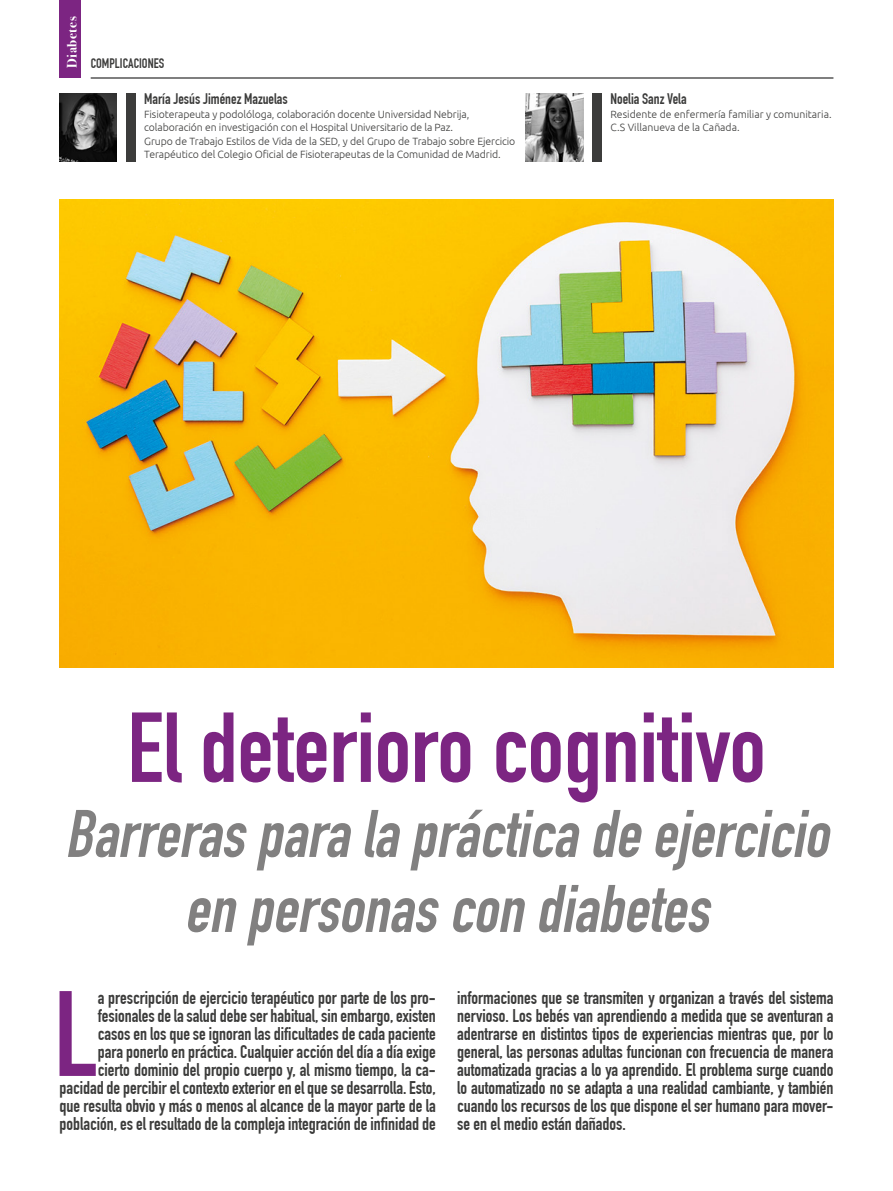
<style>
.page{position:relative;width:893px;height:1191px;background:#fff}
.page>*{position:absolute;margin:0;border:0;box-sizing:border-box;transform-origin:0 0}
.t1{font:119.1px "DIN Engschrift Std";color:#7c2582}
.t2{font:97.5px "DIN Engschrift Std";color:#7c2582}
.t3{font:italic 66px/75px "DIN Engschrift Std";color:#818080;text-align:center}
.t4{font:18px/18px "DIN Engschrift Std";color:#3c3c3b;text-align:right}
.t5{font:15px "DIN Engschrift Std";color:#3c3c3b}
.t6{font:13.5px "DIN Engschrift Std";color:#3c3c3b}
.t7{font:700 13.5px "Bodoni Svty Two ITCTT";letter-spacing:.04em;color:#fff}
.t8{font:300 10.5px/13.5px "Ubuntu";letter-spacing:-.01em;color:#3c3c3b}
</style>
<div class="page">
<img style="left:60px;top:94px;width:57px;height:68px">
<img style="left:526px;top:94px;width:57px;height:68px">
<div style="left:126px;top:94px;width:9px;height:68px;background:#3c3c3b"></div>
<div style="left:592px;top:94px;width:9px;height:68px;background:#3c3c3b"></div>
<hr style="left:91px;top:78px;width:742px;height:1px;background:#000">
<div style="left:60px;top:0;width:21px;height:78px;background:#7c2582"></div>
<img style="left:60px;top:200px;width:773px;height:468px">
<p class="t7" style="left:61px;top:68px;width:53px;rotate:-90deg">Diabetes</p>
<p class="t6" style="left:91px;top:55px;width:75px">COMPLICACIONES</p>
<p class="t5" style="left:144px;top:90px;width:145px">María Jesús Jiménez Mazuelas</p>
<p class="t8" style="left:144px;top:107px;width:373px">Fisioterapeuta y podolóloga, colaboración docente Universidad Nebrija, colaboración en investigación con el Hospital Universitario de la Paz.<br>Grupo de Trabajo Estilos de Vida de la SED, y del Grupo de Trabajo sobre Ejercicio Terapéutico del Colegio Oficial de Fisioterapeutas de la Comunidad de Madrid.</p>
<p class="t5" style="left:610px;top:90px;width:78px">Noelia Sanz Vela</p>
<p class="t8" style="left:610px;top:107px;width:223px">Residente de enfermería familiar y comunitaria.<br>C.S Villanueva de la Cañada.</p>
<h2 class="t2" style="left:127px;top:690px;width:640px">El deterioro cognitivo</h2>
<h3 class="t3" style="left:65px;top:796px;width:779px">Barrerasparalaprácticadeejercicio en personascon diabetes</h3>
<p class="t4" style="left:60px;top:988px;width:378px">a prescripción de ejercicio terapéutico por parte de los pro&shy;fesionales de la salud debe ser habitual, sin embargo, existen<br>casos en los que se ignoran las dificultades de cada paciente<br>para ponerlo en práctica. Cualquier acción del día a día exige<br>cierto dominio del propio cuerpo y, al mismo tiempo, la ca&shy;pacidad de percibir el contexto exterior en el que se desarrolla. Esto, que resulta obvio y más o menos al alcance de la mayor parte de la población, es el resultado de la compleja integración de infinidad de</p>
<p class="t4" style="left:457px;top:988px;width:378px;text-align:justify">informaciones que se transmiten y organizan a través del sistema nervioso. Los bebés van aprendiendo a medida que se aventuran a adentrarse en distintos tipos de experiencias mientras que, por lo general, las personas adultas funcionan con frecuencia de manera automatizada gracias a lo ya aprendido. El problema surge cuando lo automatizado no se adapta a una realidad cambiante, y también cuando los recursos de los que dispone el ser humano para mover&shy;se en el medio están dañados.</p>
<h1 class="t1" style="left:54px;top:964px;width:46px">L</h1>
</div>
